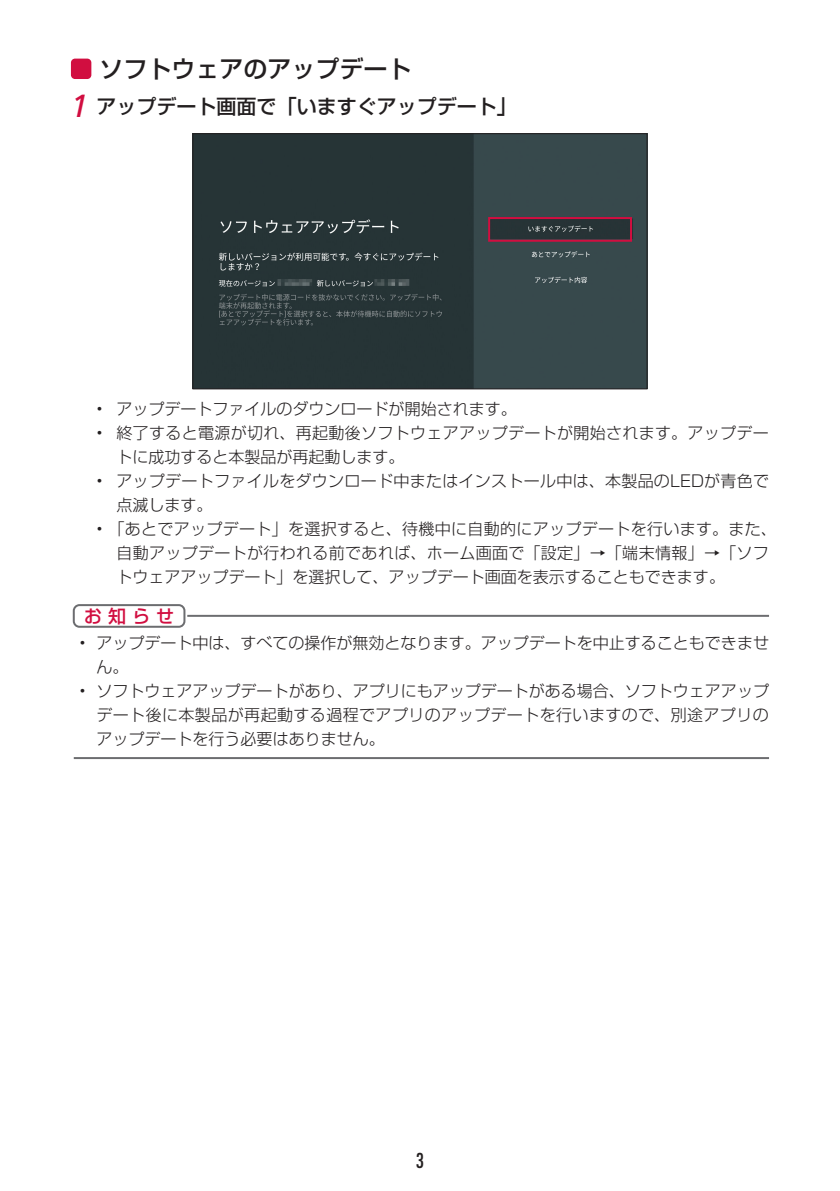
<style>
.page{position:relative;width:840px;height:1191px;background:#fff}
.page>*{position:absolute;margin:0;border:0;box-sizing:border-box;transform-origin:0 0}
.t1{font:500 24px "Shin Go Pro";color:#231f20}
.t2{font:500 20px "Shin Go Pro";color:#231f20}
.t3{font:condensed 20px "Futura Std";color:#231f20}
.t4{font:18px "Shin Go Pro Medium 90 msp RKSJ H";color:#d10e40}
.t5{font:300 16px/24px "Shin Go Pro";letter-spacing:.015em;color:#231f20}
.s1{font-family:"Frutiger LT Std";font-weight:400;font-style:italic;font-size:32px;color:#d10e40}
</style>
<div class="page">
<div style="left:71px;top:59px;width:20px;height:20px;background:#d10e40;border-radius:4px"></div>
<img style="left:194px;top:135px;width:451px;height:252px">
<div style="left:192px;top:133px;width:455px;height:256px;border:1px solid #231f20"></div>
<div style="left:488px;top:217px;width:143px;height:25px;border:2px solid #d10e40"></div>
<hr style="left:74px;top:615px;width:694px;height:2px;background:#6c6d70">
<svg style="left:71px;top:602px;width:116px;height:27px"></svg>
<div style="left:74px;top:605px;width:110px;height:22px;background:#fff;border-radius:6px"></div>
<div style="left:73px;top:604px;width:112px;height:24px;border:2px solid #6c6d70;border-radius:6px"></div>
<hr style="left:74px;top:757px;width:694px;height:2px;background:#6c6d70">
<h1 class="t1" style="left:99px;top:49px;width:313px">ソフトウェアのアップデート</h1>
<p class="t2" style="left:71px;top:90px;width:447px"><span class="s1">1</span> アップデート画面で「いますぐアップデート」</p>
<p class="t5" style="left:96px;top:395px;width:421px">• アップデートファイルのダウンロードが開始されます。</p>
<p class="t5" style="left:116px;top:419px;width:653px;text-indent:-20px">• 終了すると電源が切れ、再起動後ソフトウェアアップデートが開始されます。アップデートに成功すると本製品が再起動します。</p>
<p class="t5" style="left:116px;top:467px;width:654px;text-indent:-20px">• アップデートファイルをダウンロード中またはインストール中は、本製品のLEDが青色で点滅します。</p>
<p class="t5" style="left:116px;top:515px;width:661px;text-indent:-20px">• 「あとでアップデート」を選択すると、待機中に自動的にアップデートを行います。また、自動アップデートが行われる前であれば、ホーム画面で「設定」→「端末情報」→「ソフトウェアアップデート」を選択して、アップデート画面を表示することもできます。</p>
<p class="t4" style="left:84px;top:601px;width:91px">お知らせ</p>
<p class="t5" style="left:96px;top:629px;width:673px;text-indent:-17px">• アップデート中は、すべての操作が無効となります。アップデートを中止することもできません。</p>
<p class="t5" style="left:96px;top:677px;width:673px;text-align:justify;text-indent:-17px">• ソフトウェアアップデートがあり、アプリにもアップデートがある場合、ソフトウェアアップデート後に本製品が再起動する過程でアプリのアップデートを行いますので、別途アプリのアップデートを行う必要はありません。</p>
<p class="t3" style="left:415px;top:1148px;width:10px">3</p>
</div>
